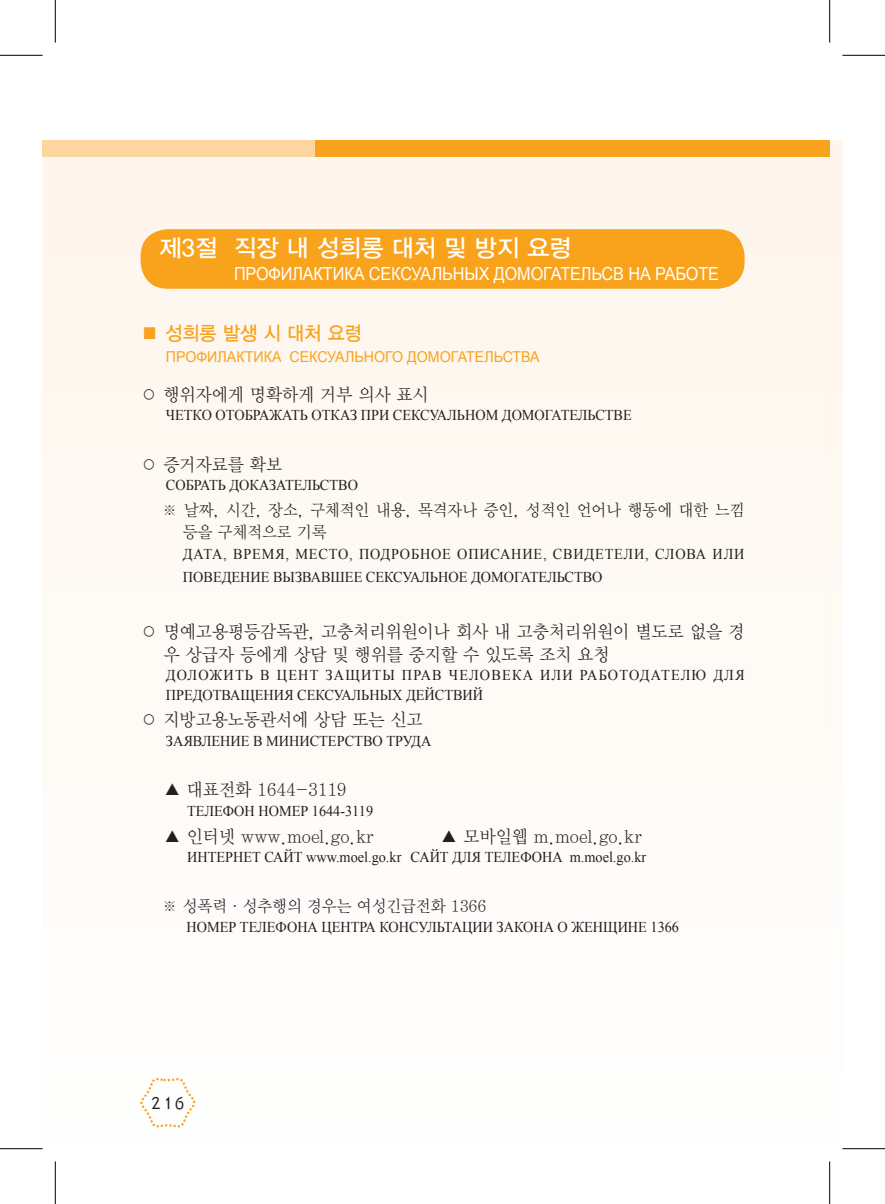
<style>
.page{position:relative;width:885px;height:1204px;background:#fff}
.page>*{position:absolute;margin:0;border:0;box-sizing:border-box;transform-origin:0 0}
.t1{font:24px "YDIYGO330";color:#fff}
.t2{font:19.5px "YDIYGO330";color:#f9a21c;scale:.95 1}
.t3{font:18px/22.5px "YDIY Mj O320";color:#231f20;scale:.95 1}
.t4{font:18px "Arial";letter-spacing:-.005em;color:#fff;scale:.9 1}
.t5{font:16.5px/22.5px "YDIY Mj O320";color:#231f20;scale:.95 1}
.t6{font:16.5px "H Ypor M";color:#231f20}
.t7{font:15px/22.5px "Times New Roman";color:#231f20;scale:.95 1}
.t8{font:15px/19.5px "Times New Roman";letter-spacing:.06em;color:#231f20;scale:.95 1}
.t9{font:15px "Arial";color:#f9a21c;scale:.95 1}
</style>
<div class="page">
<div style="left:43px;top:141px;width:786px;height:1020px;background:#fefaf6"></div>
<div style="left:829px;top:141px;width:13px;height:1020px;background:#fefaf5"></div>
<svg style="left:140px;top:1078px;width:55px;height:49px"></svg>
<div style="left:43px;top:140px;width:272px;height:17px;background:#fdd5a0"></div>
<div style="left:315px;top:140px;width:514px;height:17px;background:#f9a21c"></div>
<div style="left:141px;top:229px;width:603px;height:60px;background:#f9a21c;border-radius:27px"></div>
<hr style="left:0;top:55px;width:43px;height:1px;background:#000">
<hr style="left:842px;top:55px;width:42px;height:1px;background:#000">
<hr style="left:0;top:1148px;width:43px;height:1px;background:#000">
<hr style="left:842px;top:1148px;width:42px;height:1px;background:#000">
<hr style="left:55px;top:0;width:1px;height:43px;background:#000">
<hr style="left:55px;top:1161px;width:1px;height:42px;background:#000">
<hr style="left:829px;top:0;width:1px;height:43px;background:#000">
<hr style="left:829px;top:1161px;width:1px;height:42px;background:#000">
<h1 class="t1" style="left:159px;top:234px;width:413px">제3절 직장 내 성희롱 대처 및 방지 요령</h1>
<p class="t4" style="left:234px;top:262px;width:540px">ПРОФИЛАКТИКА СЕКСУАЛЬНЫХ ДОМОГАТЕЛЬСВ НА РАБОТЕ</p>
<h2 class="t2" style="left:140px;top:323px;width:235px">■ 성희롱 발생 시 대처 요령</h2>
<p class="t9" style="left:166px;top:347px;width:395px">ПРОФИЛАКТИКА СЕКСУАЛЬНОГО ДОМОГАТЕЛЬСТВА</p>
<p class="t3" style="left:140px;top:383px;width:305px">○ 행위자에게 명확하게 거부 의사 표시</p>
<p class="t7" style="left:166px;top:404px;width:492px">ЧЕТКО ОТОБРАЖАТЬ ОТКАЗ ПРИ СЕКСУАЛЬНОМ ДОМОГАТЕЛЬСТВЕ</p>
<p class="t3" style="left:140px;top:453px;width:151px">○ 증거자료를 확보</p>
<p class="t7" style="left:166px;top:474px;width:204px">СОБРАТЬ ДОКАЗАТЕЛЬСТВО</p>
<p class="t5" style="left:183px;top:498px;width:592px;text-indent:-21px">※ 날짜, 시간, 장소, 구체적인 내용, 목격자나 증인, 성적인 언어나 행동에 대한 느낌 등을 구체적으로 기록</p>
<p class="t7" style="left:183px;top:542px;width:592px">ДАТА, ВРЕМЯ, МЕСТО, ПОДРОБНОЕ ОПИСАНИЕ, СВИДЕТЕЛИ, СЛОВА ИЛИ<br>ПОВЕДЕНИЕ ВЫЗВАВШЕЕ СЕКСУАЛЬНОЕ ДОМОГАТЕЛЬСТВО</p>
<p class="t3" style="left:164px;top:620px;width:612px;text-indent:-23px">○ 명예고용평등감독관, 고충처리위원이나 회사 내 고충처리위원이 별도로 없을 경 우 상급자 등에게 상담 및 행위를 중지할 수 있도록 조치 요청</p>
<p class="t8" style="left:166px;top:665px;width:610px">ДОЛОЖИТЬ В ЦЕНТ ЗАЩИТЫ ПРАВ ЧЕЛОВЕКА ИЛИ РАБОТОДАТЕЛЮ ДЛЯ<br>ПРЕДОТВАЩЕНИЯ СЕКСУАЛЬНЫХ ДЕЙСТВИЙ</p>
<p class="t3" style="left:140px;top:708px;width:298px">○ 지방고용노동관서에 상담 또는 신고</p>
<p class="t7" style="left:166px;top:729px;width:281px">ЗАЯВЛЕНИЕ В МИНИСТЕРСТВО ТРУДА</p>
<p class="t3" style="left:164px;top:778px;width:194px">▲ 대표전화 1644-3119</p>
<p class="t7" style="left:187px;top:799px;width:197px">ТЕЛЕФОН НОМЕР 1644-3119</p>
<p class="t3" style="left:164px;top:825px;width:222px">▲ 인터넷 www.moel.go.kr</p>
<p class="t3" style="left:440px;top:825px;width:213px">▲ 모바일웹 m.moel.go.kr</p>
<p class="t7" style="left:187px;top:845px;width:484px">ИНТЕРНЕТ САЙТ www.moel.go.kr САЙТ ДЛЯ ТЕЛЕФОНА m.moel.go.kr</p>
<p class="t5" style="left:162px;top:894px;width:343px">※ 성폭력·성추행의 경우는 여성긴급전화 1366</p>
<p class="t7" style="left:186px;top:915px;width:520px">НОМЕР ТЕЛЕФОНА ЦЕНТРА КОНСУЛЬТАЦИИ ЗАКОНА О ЖЕНЩИНЕ 1366</p>
<p class="t6" style="left:150px;top:1094px;width:37px">216</p>
</div>
